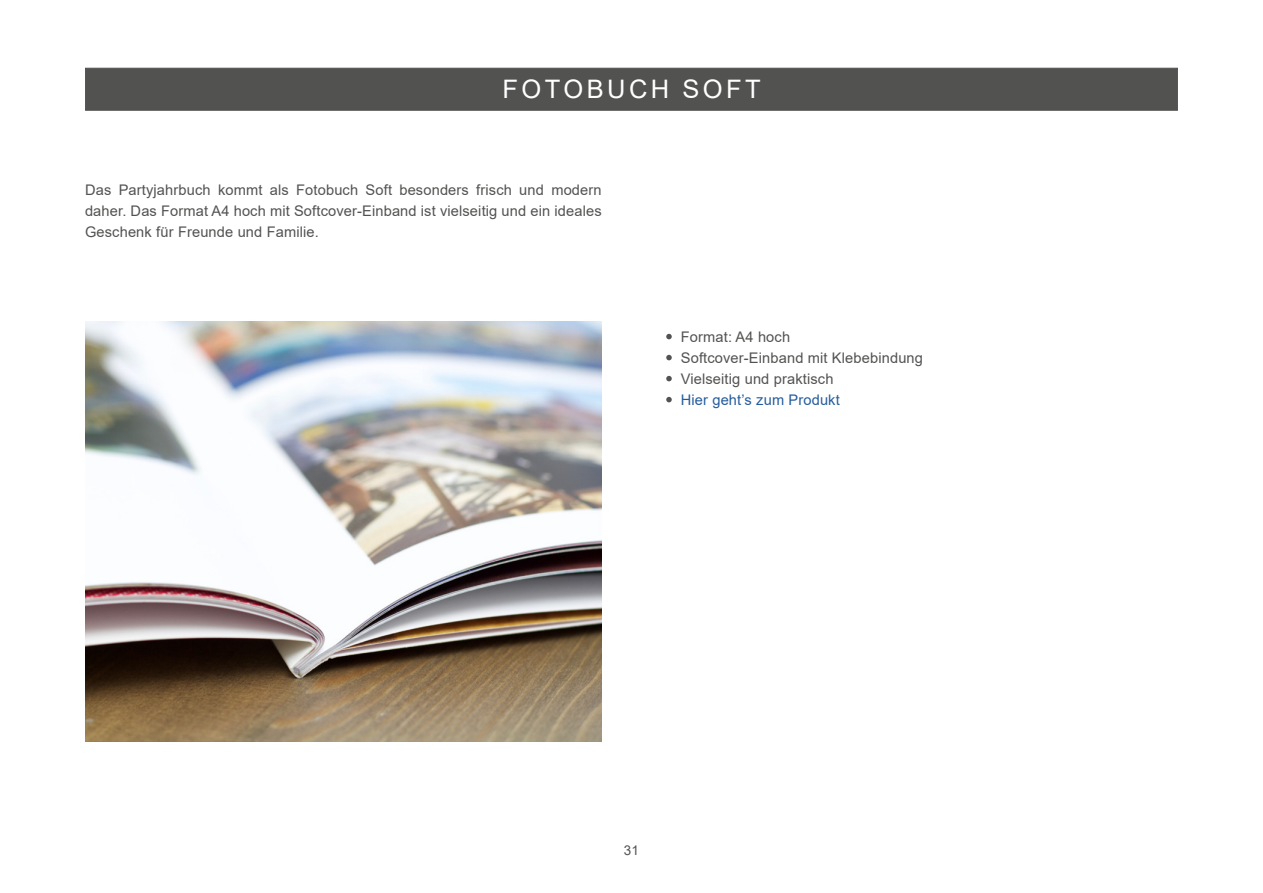
<style>
.page{position:relative;width:1263px;height:893px;background:#fff}
.page>*{position:absolute;margin:0;border:0;box-sizing:border-box;transform-origin:0 0}
.t1{font:25.5px "Arial";letter-spacing:.135em;color:#fff}
.t2{font:14.7px/21px "Arial";letter-spacing:.01em;color:#525251}
.t3{font:14.7px "Arial";letter-spacing:.01em;color:#245c9c}
.t4{font:13.5px "Arial";color:#525251}
</style>
<div class="page">
<div style="left:85px;top:68px;width:1093px;height:43px;background:#525251;border:1px solid #525251"></div>
<img style="left:85px;top:321px;width:517px;height:420px">
<svg style="left:666px;top:334px;width:6px;height:5px"></svg>
<svg style="left:666px;top:355px;width:6px;height:5px"></svg>
<svg style="left:666px;top:376px;width:6px;height:5px"></svg>
<svg style="left:666px;top:397px;width:6px;height:5px"></svg>
<h1 class="t1" style="left:503px;top:72px;width:260px">FOTOBUCH SOFT</h1>
<p class="t2" style="left:85px;top:179px;width:518px;text-align:justify">Das Partyjahrbuch kommt als Fotobuch Soft besonders frisch und modern daher. Das Format A4 hoch mit Softcover-Einband ist vielseitig und ein ideales Geschenk für Freunde und Familie.</p>
<p class="t2" style="left:681px;top:326px;width:244px">Format: A4 hoch<br>Softcover-Einband mit Klebebindung<br>Vielseitig und praktisch</p>
<p class="t3" style="left:681px;top:390px;width:161px">Hier geht’s zum Produkt</p>
<p class="t4" style="left:624px;top:841px;width:17px">31</p>
</div>
